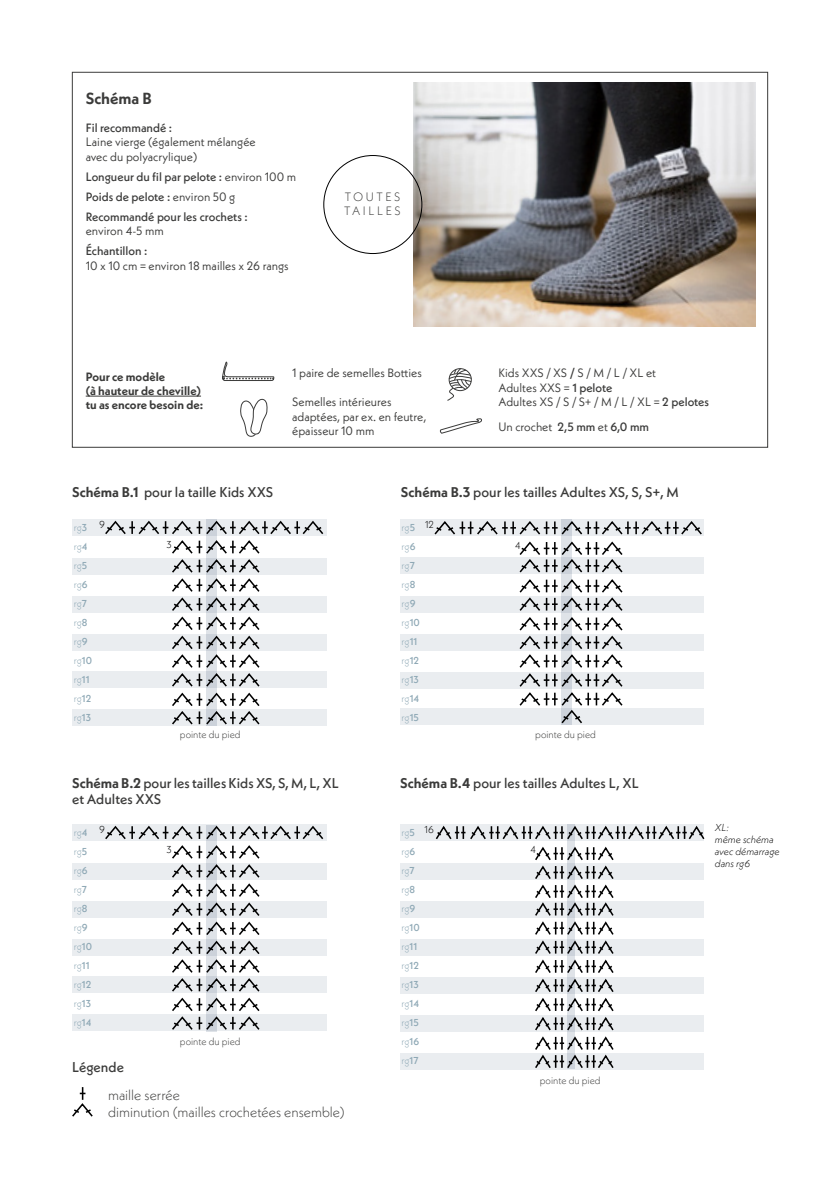
<style>
.page{position:relative;width:840px;height:1191px;background:#fff}
.page>*{position:absolute;margin:0;border:0;box-sizing:border-box;transform-origin:0 0}
.t1{font:700 16px "Neue Kabel";color:#3b3b3a}
.t2{font:500 14px/16.8px "Neue Kabel";color:#3b3b3a}
.t3{font:300 14px/16.8px "Neue Kabel";color:#3b3b3a}
.t4{font:12px/14.4px "Neue Kabel";color:#3b3b3a}
.t5{font:500 12px/20px "Neue Kabel";color:#3b3b3a}
.t6{font:700 12px/14.4px "Neue Kabel";color:#3b3b3a}
.t7{font:300 12px/14.4px "Neue Kabel";letter-spacing:.21em;color:#3b3b3a}
.t8{font:300 10px/19px "Neue Kabel";letter-spacing:-.015em;color:#8ea8b5}
.t9{font:300 10px "Neue Kabel";color:#3b3b3a}
.t10{font:italic 300 10px/12px "Neue Kabel";color:#000}
.t11{font:300 10px "Neue Kabel";color:#000}
.s1{font-weight:400}
.s2{font-weight:500}
.s3{font-weight:700}
</style>
<div class="page">
<svg style="left:72px;top:1087px;width:21px;height:30px"></svg>
<div style="left:400px;top:558px;width:303px;height:16px;background:#eaedf0"></div>
<div style="left:400px;top:634px;width:303px;height:16px;background:#eaedf0"></div>
<div style="left:400px;top:672px;width:303px;height:16px;background:#eaedf0"></div>
<div style="left:400px;top:708px;width:303px;height:16px;background:#eaedf0"></div>
<div style="left:400px;top:520px;width:303px;height:16px;background:#eaedf0"></div>
<div style="left:400px;top:596px;width:303px;height:16px;background:#eaedf0"></div>
<svg style="left:432px;top:520px;width:271px;height:205px"></svg>
<svg style="left:561px;top:519px;width:10px;height:205px;background:#b6bbc0"></svg>
<div style="left:72px;top:634px;width:255px;height:16px;background:#eaedf0"></div>
<div style="left:72px;top:596px;width:255px;height:16px;background:#eaedf0"></div>
<div style="left:72px;top:672px;width:255px;height:16px;background:#eaedf0"></div>
<div style="left:72px;top:710px;width:255px;height:16px;background:#eaedf0"></div>
<div style="left:72px;top:558px;width:255px;height:16px;background:#eaedf0"></div>
<div style="left:72px;top:519px;width:255px;height:16px;background:#eaedf0"></div>
<svg style="left:103px;top:519px;width:222px;height:207px"></svg>
<div style="left:72px;top:939px;width:255px;height:16px;background:#eaedf0"></div>
<div style="left:72px;top:901px;width:255px;height:16px;background:#eaedf0"></div>
<div style="left:72px;top:976px;width:255px;height:16px;background:#eaedf0"></div>
<div style="left:72px;top:1015px;width:255px;height:16px;background:#eaedf0"></div>
<div style="left:72px;top:863px;width:255px;height:16px;background:#eaedf0"></div>
<div style="left:72px;top:824px;width:255px;height:16px;background:#eaedf0"></div>
<svg style="left:103px;top:825px;width:222px;height:206px"></svg>
<svg style="left:439px;top:418px;width:42px;height:16px"></svg>
<svg style="left:447px;top:368px;width:25px;height:33px"></svg>
<hr style="left:86px;top:396px;width:115px;height:1px;background:#3b3b3a">
<svg style="left:222px;top:361px;width:52px;height:20px"></svg>
<svg style="left:240px;top:398px;width:28px;height:39px"></svg>
<img style="left:413px;top:83px;width:341px;height:243px">
<div style="left:400px;top:939px;width:303px;height:16px;background:#eaedf0"></div>
<div style="left:400px;top:1015px;width:303px;height:16px;background:#eaedf0"></div>
<div style="left:400px;top:1053px;width:303px;height:16px;background:#eaedf0"></div>
<div style="left:400px;top:901px;width:303px;height:16px;background:#eaedf0"></div>
<div style="left:400px;top:977px;width:303px;height:16px;background:#eaedf0"></div>
<div style="left:400px;top:863px;width:303px;height:16px;background:#eaedf0"></div>
<div style="left:400px;top:824px;width:303px;height:16px;background:#eaedf0"></div>
<svg style="left:434px;top:824px;width:271px;height:245px"></svg>
<h1 class="t1" style="left:86px;top:88px;width:68px">Schéma B</h1>
<p class="t5" style="left:86px;top:118px;width:88px">Fil recommandé :</p>
<p class="t4" style="left:86px;top:135px;width:171px">Laine vierge (également mélangée avec du polyacrylique)</p>
<p class="t5" style="left:86px;top:166px;width:212px">Longueur du fil par pelote : <span class="s1">environ 100 m<br></span>Poids de pelote : <span class="s1">environ 50 g<br></span>Recommandé pour les crochets :</p>
<p class="t4" style="left:86px;top:224px;width:79px">environ 4-5 mm</p>
<p class="t5" style="left:86px;top:241px;width:63px">Échantillon :</p>
<p class="t4" style="left:86px;top:258px;width:204px">10 x 10 cm = environ 18 mailles x 26 rangs</p>
<p class="t7" style="left:344px;top:189px;width:58px">TOUTES<br>TAILLES</p>
<p class="t6" style="left:86px;top:369px;width:119px">Pour ce modèle<br>(à hauteur de cheville) tu as encore besoin de:</p>
<p class="t4" style="left:292px;top:366px;width:131px">1 paire de semelles Botties</p>
<p class="t4" style="left:292px;top:395px;width:136px">Semelles intérieures adaptées, par ex. en feutre, épaisseur 10 mm</p>
<p class="t4" style="left:498px;top:366px;width:212px">Kids XXS / XS <span class="s2">/</span> S / M / L / XL et<br>Adultes XXS = <span class="s2">1 pelote<br></span>Adultes XS / S / S+ / M / L / XL = <span class="s2">2 pelotes</span></p>
<p class="t4" style="left:498px;top:419px;width:152px">Un crochet <span class="s2">2,5 mm</span> et <span class="s2">6,0 mm</span></p>
<p class="t2" style="left:72px;top:483px;width:202px"><span class="s3">Schéma B.1</span> pour la taille Kids XXS</p>
<p class="t11" style="left:99px;top:518px;width:7px">9</p>
<p class="t11" style="left:166px;top:538px;width:7px">3</p>
<p class="t8" style="left:74px;top:518px;width:20px">rg<span class="s2">3 </span>rg<span class="s2">4 </span>rg<span class="s2">5 </span>rg<span class="s2">6 </span>rg<span class="s2">7 </span>rg<span class="s2">8 </span>rg<span class="s2">9 </span>rg<span class="s2">10 </span>rg<span class="s2">11 </span>rg<span class="s2">12 </span>rg<span class="s2">13</span></p>
<p class="t9" style="left:180px;top:728px;width:62px">pointe du pied</p>
<p class="t2" style="left:72px;top:774px;width:268px"><span class="s3">Schéma B.2</span> pour les tailles Kids XS, S, M, L,XL et Adultes XXS</p>
<p class="t11" style="left:99px;top:823px;width:7px">9</p>
<p class="t11" style="left:166px;top:843px;width:7px">3</p>
<p class="t8" style="left:74px;top:823px;width:20px">rg<span class="s2">4 </span>rg<span class="s2">5 </span>rg<span class="s2">6 </span>rg<span class="s2">7 </span>rg<span class="s2">8 </span>rg<span class="s2">9 </span>rg<span class="s2">10 </span>rg<span class="s2">11 </span>rg<span class="s2">12 </span>rg<span class="s2">13 </span>rg<span class="s2">14</span></p>
<p class="t9" style="left:180px;top:1034px;width:62px">pointe du pied</p>
<p class="t2" style="left:72px;top:1058px;width:53px">Légende</p>
<p class="t3" style="left:108px;top:1086px;width:238px">maille serrée<br>diminution (mailles crochetées ensemble)</p>
<p class="t2" style="left:401px;top:483px;width:279px"><span class="s3">Schéma B.3</span> pour les tailles Adultes XS, S, S+, M</p>
<p class="t11" style="left:425px;top:518px;width:10px">12</p>
<p class="t11" style="left:515px;top:539px;width:7px">4</p>
<p class="t8" style="left:401px;top:518px;width:20px">rg<span class="s2">5 </span>rg<span class="s2">6 </span>rg<span class="s2">7 </span>rg<span class="s2">8 </span>rg<span class="s2">9 </span>rg<span class="s2">10 </span>rg<span class="s2">11 </span>rg<span class="s2">12 </span>rg<span class="s2">13 </span>rg<span class="s2">14 </span>rg<span class="s2">15</span></p>
<p class="t9" style="left:535px;top:728px;width:62px">pointe du pied</p>
<p class="t2" style="left:400px;top:774px;width:240px"><span class="s3">Schéma B.4</span> pour les tailles Adultes L, XL</p>
<p class="t11" style="left:424px;top:823px;width:11px">16</p>
<p class="t8" style="left:401px;top:823px;width:20px">rg<span class="s2">5 </span>rg<span class="s2">6 </span>rg<span class="s2">7 </span>rg<span class="s2">8 </span>rg<span class="s2">9 </span>rg<span class="s2">10 </span>rg<span class="s2">11 </span>rg<span class="s2">12 </span>rg<span class="s2">13 </span>rg<span class="s2">14 </span>rg<span class="s2">15 </span>rg<span class="s2">16 </span>rg<span class="s2">17</span></p>
<p class="t11" style="left:530px;top:843px;width:7px">4</p>
<p class="t9" style="left:539px;top:1073px;width:62px">pointe du pied</p>
<p class="t10" style="left:714px;top:821px;width:66px">XL:<br>même schéma avec démarrage dans rg6</p>
</div>
